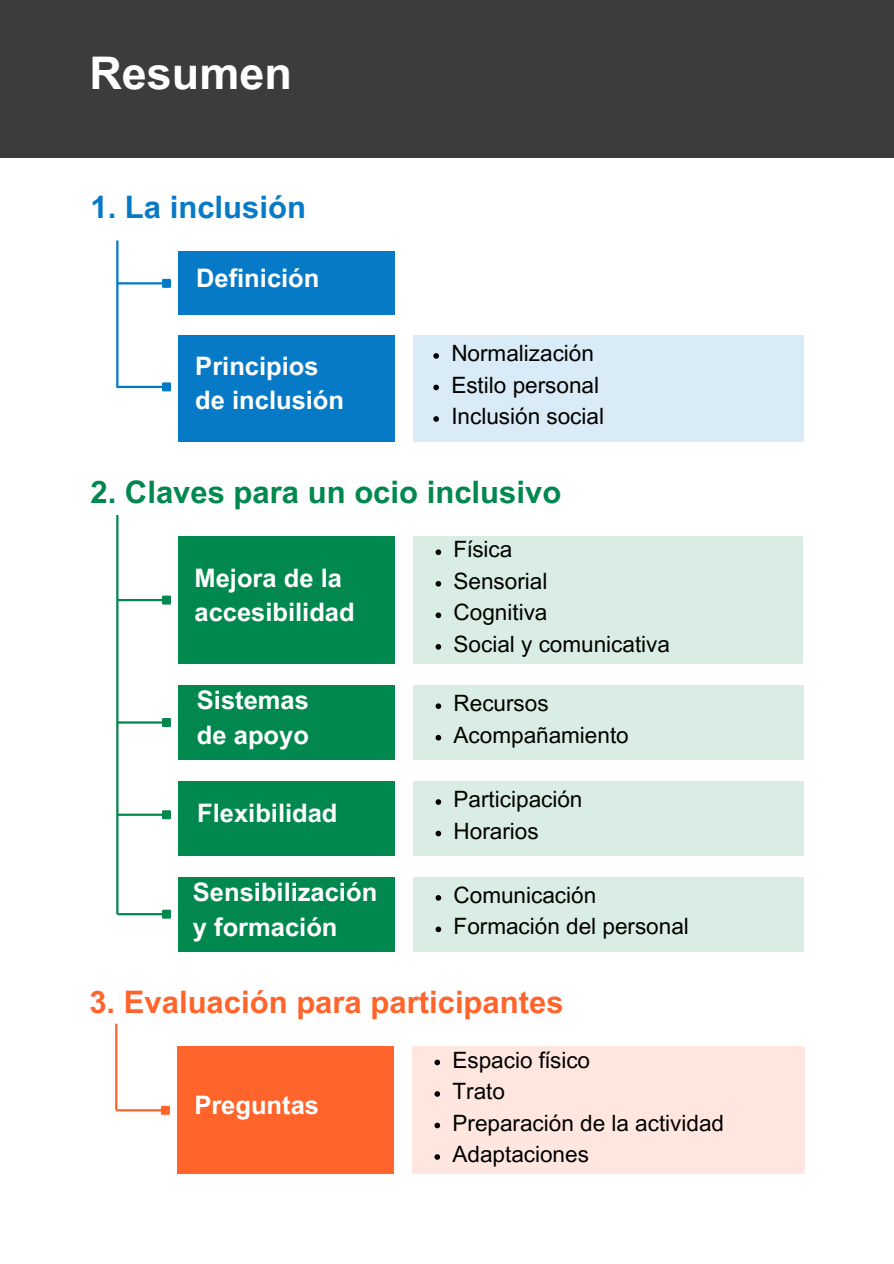
<style>
.page{position:relative;width:894px;height:1264px;background:#fff}
.page>*{position:absolute;margin:0;border:0;box-sizing:border-box;transform-origin:0 0}
.t1{font:700 45px "Arial MT Pro";color:#fff}
.t2{font:700 31.05px "Arial MT Pro";color:#ff642b}
.t3{font:700 31.05px "Arial MT Pro";color:#01884e}
.t4{font:700 31.05px "Arial MT Pro";color:#077ac7}
.t5{font:700 25.5px/34.8px "Arial MT Pro";color:#fff}
.t6{font:22.5px "Arial MT Pro";color:#000}
</style>
<div class="page">
<div style="left:0;top:0;width:893px;height:157px;background:#3c3c3b"></div>
<div style="left:413px;top:685px;width:390px;height:74px;background:#d9ede4"></div>
<div style="left:413px;top:781px;width:390px;height:74px;background:#d9ede4"></div>
<div style="left:413px;top:877px;width:390px;height:74px;background:#d9ede4"></div>
<div style="left:413px;top:536px;width:389px;height:128px;background:#d9ede4"></div>
<div style="left:178px;top:536px;width:216px;height:128px;background:#01884e"></div>
<div style="left:178px;top:685px;width:216px;height:74px;background:#01884e"></div>
<div style="left:178px;top:781px;width:216px;height:74px;background:#01884e"></div>
<div style="left:178px;top:877px;width:216px;height:74px;background:#01884e"></div>
<hr style="left:117px;top:599px;width:45px;height:2px;background:#01884e">
<div style="left:163px;top:596px;width:7px;height:7px;background:#01884e"></div>
<div style="left:162px;top:595px;width:9px;height:9px;border:2px solid #01884e"></div>
<hr style="left:117px;top:721px;width:45px;height:2px;background:#01884e">
<div style="left:163px;top:719px;width:7px;height:7px;background:#01884e"></div>
<div style="left:162px;top:718px;width:9px;height:9px;border:2px solid #01884e"></div>
<hr style="left:117px;top:813px;width:45px;height:2px;background:#01884e">
<div style="left:163px;top:811px;width:7px;height:7px;background:#01884e"></div>
<div style="left:162px;top:810px;width:9px;height:9px;border:2px solid #01884e"></div>
<hr style="left:117px;top:913px;width:45px;height:2px;background:#01884e">
<div style="left:163px;top:910px;width:7px;height:7px;background:#01884e"></div>
<div style="left:162px;top:909px;width:9px;height:9px;border:2px solid #01884e"></div>
<hr style="left:116px;top:515px;width:2px;height:399px;background:#01884e">
<svg style="left:435px;top:549px;width:6px;height:6px"></svg>
<svg style="left:435px;top:581px;width:6px;height:5px"></svg>
<svg style="left:435px;top:612px;width:6px;height:6px"></svg>
<svg style="left:435px;top:644px;width:6px;height:5px"></svg>
<svg style="left:435px;top:703px;width:6px;height:6px"></svg>
<svg style="left:435px;top:735px;width:6px;height:5px"></svg>
<svg style="left:435px;top:799px;width:6px;height:5px"></svg>
<svg style="left:435px;top:830px;width:6px;height:6px"></svg>
<svg style="left:435px;top:895px;width:6px;height:5px"></svg>
<svg style="left:435px;top:926px;width:6px;height:6px"></svg>
<div style="left:179px;top:251px;width:215px;height:64px;background:#077ac7"></div>
<div style="left:178px;top:335px;width:216px;height:106px;background:#077ac7"></div>
<hr style="left:117px;top:282px;width:45px;height:2px;background:#007ac7">
<div style="left:163px;top:280px;width:7px;height:7px;background:#007ac7"></div>
<div style="left:162px;top:279px;width:9px;height:9px;border:2px solid #007ac7"></div>
<hr style="left:117px;top:386px;width:45px;height:2px;background:#007ac7">
<div style="left:163px;top:383px;width:7px;height:7px;background:#007ac7"></div>
<div style="left:162px;top:382px;width:9px;height:9px;border:2px solid #007ac7"></div>
<hr style="left:116px;top:240px;width:2px;height:148px;background:#007ac7">
<div style="left:413px;top:335px;width:390px;height:106px;background:#d9ebf6"></div>
<svg style="left:433px;top:353px;width:6px;height:6px"></svg>
<svg style="left:433px;top:384px;width:6px;height:6px"></svg>
<svg style="left:433px;top:416px;width:6px;height:6px"></svg>
<div style="left:412px;top:1046px;width:392px;height:128px;background:#ffe7df"></div>
<div style="left:177px;top:1046px;width:216px;height:128px;background:#ff642b"></div>
<hr style="left:116px;top:1109px;width:45px;height:2px;background:#ff642b">
<div style="left:162px;top:1106px;width:7px;height:7px;background:#ff642b"></div>
<div style="left:161px;top:1105px;width:9px;height:9px;border:2px solid #ff642b"></div>
<hr style="left:115px;top:1023px;width:2px;height:87px;background:#ff642b">
<svg style="left:434px;top:1059px;width:6px;height:6px"></svg>
<svg style="left:434px;top:1091px;width:6px;height:5px"></svg>
<svg style="left:434px;top:1122px;width:6px;height:6px"></svg>
<svg style="left:434px;top:1154px;width:6px;height:5px"></svg>
<p class="t1" style="left:89px;top:56px;width:204px">Resumen</p>
<p class="t4" style="left:90px;top:196px;width:217px">1. La inclusión</p>
<p class="t5" style="left:196px;top:264px;width:125px">Definición</p>
<p class="t5" style="left:195px;top:351px;width:150px">Principios de inclusión</p>
<p class="t6" style="left:451px;top:345px;width:144px">Normalización</p>
<p class="t6" style="left:451px;top:376px;width:149px">Estilo personal</p>
<p class="t6" style="left:451px;top:408px;width:154px">Inclusión social</p>
<h1 class="t3" style="left:90px;top:480px;width:472px">2. Claves para un ocio inclusivo</h1>
<h2 class="t6" style="left:453px;top:541px;width:60px">Física</h2>
<h3 class="t6" style="left:453px;top:572px;width:95px">Sensorial</h3>
<h3 class="t6" style="left:453px;top:604px;width:95px">Cognitiva</h3>
<p class="t6" style="left:453px;top:635px;width:218px">Social y comunicativa</p>
<p class="t6" style="left:453px;top:695px;width:97px">Recursos</p>
<p class="t6" style="left:453px;top:726px;width:177px">Acompañamiento</p>
<h3 class="t5" style="left:194px;top:563px;width:162px">Mejora de la accesibilidad</h3>
<p class="t5" style="left:197px;top:686px;width:113px">Sistemas de apoyo</p>
<p class="t5" style="left:197px;top:799px;width:142px">Flexibilidad</p>
<p class="t5" style="left:193px;top:877px;width:186px">Sensibilización y formación</p>
<h2 class="t6" style="left:453px;top:790px;width:130px">Participación</h2>
<h3 class="t6" style="left:453px;top:822px;width:87px">Horarios</h3>
<h3 class="t6" style="left:453px;top:886px;width:144px">Comunicación</h3>
<h3 class="t6" style="left:453px;top:918px;width:237px">Formación del personal</h3>
<h2 class="t2" style="left:89px;top:990px;width:475px">3. Evaluación para participantes</h2>
<p class="t6" style="left:452px;top:1051px;width:139px">Espacio físico</p>
<p class="t6" style="left:452px;top:1082px;width:54px">Trato</p>
<p class="t6" style="left:452px;top:1114px;width:273px">Preparación de la actividad</p>
<p class="t6" style="left:452px;top:1145px;width:138px">Adaptaciones</p>
<h3 class="t5" style="left:194px;top:1091px;width:126px">Preguntas</h3>
</div>
